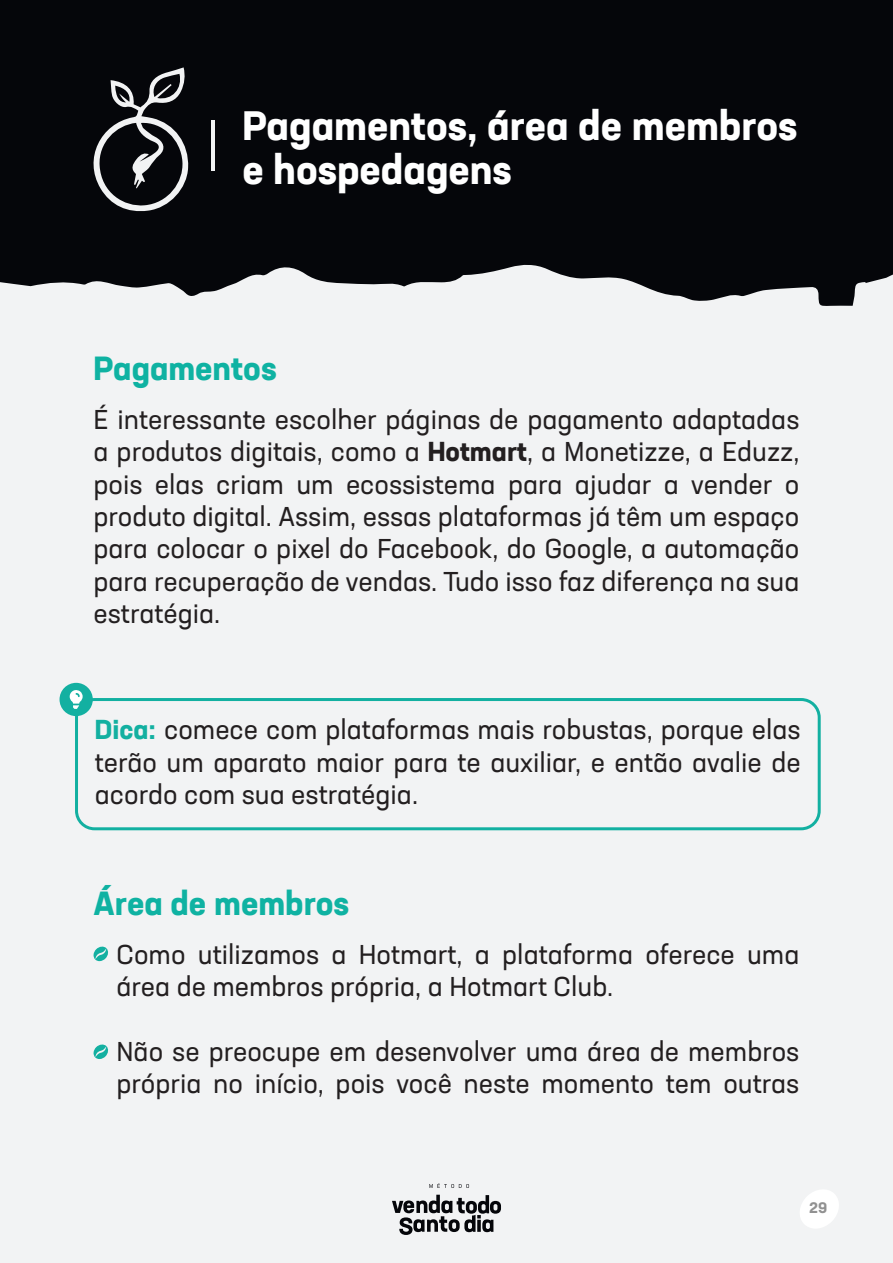
<style>
.page{position:relative;width:893px;height:1263px;background:#f2f3f4}
.page>*{position:absolute;margin:0;border:0;box-sizing:border-box;transform-origin:0 0}
.t1{font:700 40.5px/43.5px "Neusa Next Std";color:#fff}
.t2{font:700 33px "Neusa Next Std";color:#0fb2a2}
.t3{font:27px/32.4px "Neusa Next Std";color:#231f20;text-align:justify}
.t4{font:700 15px "Neusa Next Std";color:#919191}
.s1{font-weight:700}
.s2{font-weight:700;color:#13b0a1}
</style>
<div class="page">
<svg style="left:800px;top:1190px;width:39px;height:38px"></svg>
<svg style="left:429px;top:1183px;width:40px;height:5px"></svg>
<svg style="left:392px;top:1195px;width:109px;height:40px"></svg>
<svg style="left:0;top:0;width:893px;height:306px;fill:#05060a"></svg>
<svg style="left:93px;top:946px;width:15px;height:15px"></svg>
<svg style="left:93px;top:1044px;width:15px;height:15px"></svg>
<svg style="left:83px;top:67px;width:106px;height:146px"></svg>
<hr style="left:211px;top:120px;width:3px;height:51px;background:#f2f3f4">
<div style="left:60px;top:683px;width:33px;height:33px;background:#13b0a1;border-radius:50%"></div>
<svg style="left:70px;top:690px;width:13px;height:19px"></svg>
<div style="left:75px;top:698px;width:746px;height:132px;border:3px solid #13b0a1;border-radius:18px"></div>
<h1 class="t1" style="left:242px;top:104px;width:557px">Pagamentos, área de membros e hospedagens</h1>
<p class="t2" style="left:94px;top:347px;width:185px">Pagamentos</p>
<p class="t3" style="left:94px;top:403px;width:707px">É interessante escolher páginas de pagamento adaptadas a produtos digitais, como a <span class="s1">Hotmart</span>, a Monetizze, a Eduzz, pois elas criam um ecossistema para ajudar a vender o produto digital. Assim, essas plataformas já têm um espaço para colocar o pixel do Facebook, do Google, a automação para recuperação de vendas. Tudo isso faz diferença na sua estratégia.</p>
<p class="t3" style="left:95px;top:713px;width:707px"><span class="s2">Dica:</span> comece com plataformas mais robustas, porque elas terão um aparato maior para te auxiliar, e então avalie de acordo com sua estratégia.</p>
<p class="t2" style="left:94px;top:882px;width:257px">Área de membros</p>
<p class="t3" style="left:116px;top:938px;width:684px">Como utilizamos a Hotmart, a plataforma oferece uma área de membros própria, a Hotmart Club.</p>
<p class="t3" style="left:116px;top:1035px;width:684px">Não se preocupe em desenvolver uma área de membros própria no início, pois você neste momento tem outras</p>
<p class="t4" style="left:809px;top:1197px;width:19px">29</p>
</div>
